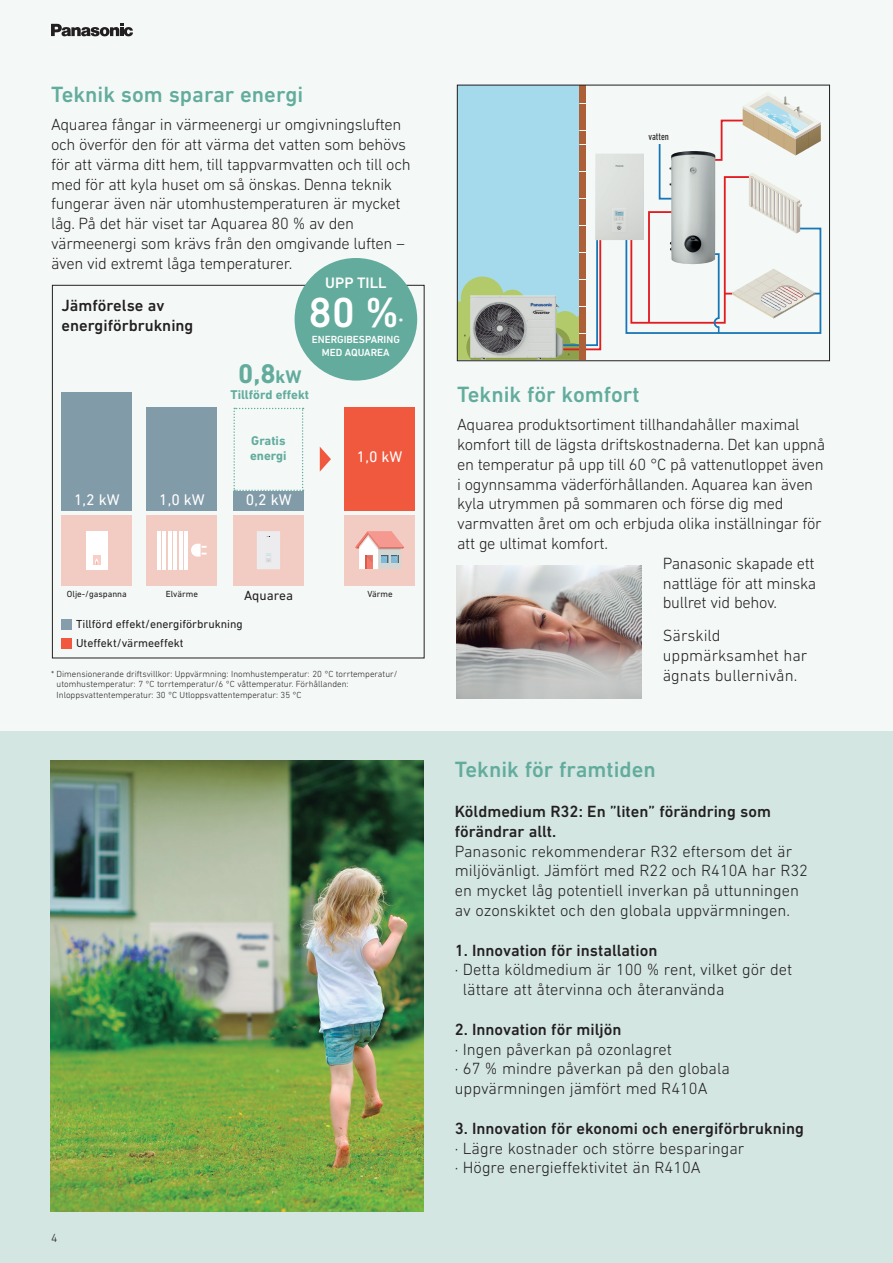
<style>
.page{position:relative;width:893px;height:1263px;background:#f4f9f7}
.page>*{position:absolute;margin:0;border:0;box-sizing:border-box;transform-origin:0 0}
.t1{font:500 42.6px "DIN Next LT Pro";color:#fff}
.t2{font:700 27.45px "DIN Next LT Pro";color:#63ac9d}
.t3{font:500 22.5px "DIN Next LT Pro";color:#63ac9d}
.t4{font:300 16.5px/19.8px "DIN Next LT Pro";letter-spacing:-.02em;color:#231f20}
.t5{font:300 16.5px/19.8px "DIN Next LT Pro";color:#231f20}
.t6{font:500 16.5px/19.8px "DIN Next LT Pro";color:#231f20}
.t7{font:15.6px "DIN Next LT Pro";color:#fff}
.t8{font:500 15.45px "DIN Next LT Pro";color:#fff}
.t9{font:13.5px "DIN Next LT Pro";color:#231f20}
.t10{font:500 13.05px "DIN Next LT Pro";color:#fff}
.t11{font:700 12.9px/15.5px "DIN Next LT Pro";color:#63ac9d}
.t12{font:300 12px "DIN Next LT Pro";color:#231f20}
.t13{font:11.85px/19.4px "DIN Next LT Pro";color:#231f20}
.t14{font:500 10.5px/12.6px "DIN Next LT Pro";color:#fff;text-align:center}
.t15{font:condensed 10.5px "DIN Next LT Pro";color:#231f20}
.t16{font:300 9px/10.8px "DIN Next LT Pro";color:#231f20}
.t17{font:9px "DIN Next LT Pro";color:#231f20}
.s1{font-size:18.6px}
</style>
<div class="page">
<div style="left:457px;top:85px;width:123px;height:275px;background:#a5daec"></div>
<svg style="left:580px;top:157px;width:6px;height:55px"></svg>
<svg style="left:459px;top:229px;width:143px;height:130px"></svg>
<div style="left:580px;top:320px;width:6px;height:13px;background:#ad6038"></div>
<div style="left:580px;top:145px;width:6px;height:12px;background:#ad6038"></div>
<div style="left:580px;top:158px;width:6px;height:13px;background:#ad6038"></div>
<div style="left:580px;top:172px;width:6px;height:12px;background:#ad6038"></div>
<div style="left:580px;top:185px;width:6px;height:13px;background:#ad6038"></div>
<div style="left:580px;top:199px;width:6px;height:12px;background:#ad6038"></div>
<div style="left:580px;top:212px;width:6px;height:13px;background:#ad6038"></div>
<div style="left:580px;top:226px;width:6px;height:12px;background:#ad6038"></div>
<div style="left:580px;top:239px;width:6px;height:13px;background:#ad6038"></div>
<div style="left:580px;top:253px;width:6px;height:12px;background:#ad6038"></div>
<div style="left:580px;top:266px;width:6px;height:13px;background:#ad6038"></div>
<div style="left:580px;top:280px;width:6px;height:12px;background:#ad6038"></div>
<div style="left:580px;top:293px;width:6px;height:13px;background:#ad6038"></div>
<svg style="left:580px;top:87px;width:6px;height:2px"></svg>
<div style="left:580px;top:90px;width:6px;height:13px;background:#ad6038"></div>
<div style="left:580px;top:104px;width:6px;height:12px;background:#ad6038"></div>
<div style="left:580px;top:117px;width:6px;height:13px;background:#ad6038"></div>
<div style="left:580px;top:131px;width:6px;height:12px;background:#ad6038"></div>
<div style="left:580px;top:307px;width:6px;height:12px;background:#ad6038"></div>
<div style="left:580px;top:334px;width:6px;height:12px;background:#ad6038"></div>
<div style="left:580px;top:347px;width:6px;height:13px;background:#ad6038"></div>
<img style="left:470px;top:295px;width:93px;height:64px">
<svg style="left:625px;top:92px;width:197px;height:242px"></svg>
<img style="left:669px;top:151px;width:46px;height:113px">
<img style="left:595px;top:154px;width:49px;height:86px">
<div style="left:457px;top:85px;width:373px;height:276px;border:1px solid #231f20"></div>
<svg style="left:51px;top:24px;width:82px;height:12px"></svg>
<div style="left:0;top:731px;width:893px;height:532px;background:#d3e6e2"></div>
<img style="left:51px;top:760px;width:372px;height:452px">
<div style="left:233px;top:515px;width:71px;height:70px;background:#f2ccc3"></div>
<div style="left:147px;top:515px;width:70px;height:70px;background:#f2ccc3"></div>
<div style="left:62px;top:515px;width:70px;height:70px;background:#f2ccc3"></div>
<div style="left:147px;top:407px;width:70px;height:104px;background:#829ba8"></div>
<hr style="left:157px;top:531px;width:4px;height:38px;background:#fff">
<hr style="left:163px;top:531px;width:3px;height:38px;background:#fff">
<hr style="left:168px;top:531px;width:4px;height:38px;background:#fff">
<hr style="left:174px;top:531px;width:3px;height:38px;background:#fff">
<hr style="left:179px;top:531px;width:4px;height:38px;background:#fff">
<hr style="left:185px;top:531px;width:3px;height:38px;background:#fff">
<svg style="left:191px;top:544px;width:16px;height:12px"></svg>
<div style="left:62px;top:392px;width:70px;height:119px;background:#829ba8"></div>
<div style="left:86px;top:531px;width:21px;height:38px;background:#fff"></div>
<svg style="left:93px;top:556px;width:7px;height:9px"></svg>
<svg style="left:95px;top:558px;width:3px;height:7px"></svg>
<svg style="left:320px;top:447px;width:11px;height:25px"></svg>
<div style="left:344px;top:407px;width:71px;height:104px;background:#f0593e"></div>
<div style="left:344px;top:515px;width:71px;height:70px;background:#f2ccc3"></div>
<svg style="left:355px;top:531px;width:49px;height:38px"></svg>
<div style="left:233px;top:491px;width:71px;height:20px;background:#829ba8"></div>
<svg style="left:257px;top:531px;width:23px;height:38px"></svg>
<div style="left:62px;top:619px;width:10px;height:10px;background:#869dab"></div>
<div style="left:62px;top:638px;width:10px;height:10px;background:#f0593f"></div>
<svg style="left:233px;top:408px;width:71px;height:83px"></svg>
<div style="left:295px;top:258px;width:122px;height:123px;background:#63ac9d;border-radius:50%"></div>
<img style="left:457px;top:566px;width:185px;height:133px">
<h3 class="t3" style="left:51px;top:81px;width:254px">Teknik som sparar energi</h3>
<p class="t4" style="left:51px;top:115px;width:361px">Aquarea fångar in värmeenergi ur omgivningsluften och överför den för att värma det vatten som behövs för att värma ditt hem, till tappvarmvatten och till och med för att kyla huset om så önskas. Denna teknik fungerar även när utomhustemperaturen är mycket låg. På det här viset tar Aquarea 80 % av den värmeenergi som krävs från den omgivande luften – även vid extremt låga temperaturer.</p>
<p class="t8" style="left:325px;top:274px;width:63px">UPP TILL</p>
<h1 class="t1" style="left:309px;top:288px;width:92px">80 %</h1>
<p class="t6" style="left:62px;top:295px;width:133px">Jämförelse av energiförbrukning</p>
<p class="t10" style="left:399px;top:315px;width:6px">*</p>
<p class="t14" style="left:312px;top:333px;width:90px">ENERGIBESPARING<br>MED AQUAREA</p>
<h2 class="t2" style="left:238px;top:358px;width:65px">0,8<span class="s1">kW</span></h2>
<p class="t11" style="left:230px;top:387px;width:80px">Tillförd effekt</p>
<p class="t11" style="left:250px;top:432px;width:38px">Gratis energi</p>
<p class="t7" style="left:74px;top:490px;width:47px">1,2 kW</p>
<p class="t7" style="left:159px;top:490px;width:47px">1,0 kW</p>
<p class="t7" style="left:246px;top:490px;width:47px">0,2 kW</p>
<p class="t7" style="left:357px;top:448px;width:47px">1,0 kW</p>
<p class="t17" style="left:67px;top:588px;width:61px">Olje-/gaspanna</p>
<p class="t17" style="left:166px;top:588px;width:34px">Elvärme</p>
<p class="t9" style="left:244px;top:588px;width:50px">Aquarea</p>
<p class="t17" style="left:368px;top:588px;width:27px">Värme</p>
<p class="t13" style="left:76px;top:614px;width:168px">Tillförd effekt/energiförbrukning<br>Uteffekt/värmeeffekt</p>
<p class="t16" style="left:57px;top:668px;width:342px;text-indent:-6px">* Dimensionerande driftsvillkor: Uppvärmning: Inomhustemperatur: 20 °C torrtemperatur/ utomhustemperatur: 7 °C torrtemperatur/6 °C våttemperatur. Förhållanden:<br>Inloppsvattentemperatur: 30 °C Utloppsvattentemperatur: 35 °C</p>
<p class="t12" style="left:51px;top:1231px;width:8px">4</p>
<p class="t15" style="left:648px;top:130px;width:22px">vatten</p>
<h3 class="t3" style="left:457px;top:381px;width:184px">Teknik för komfort</h3>
<p class="t4" style="left:457px;top:414px;width:344px">Aquarea produktsortiment tillhandahåller maximal</p>
<p class="t4" style="left:457px;top:434px;width:370px">komfort till de lägsta driftskostnaderna. Det kan uppnå</p>
<p class="t4" style="left:457px;top:454px;width:368px">en temperatur på upp till 60 °C på vattenutloppet även</p>
<p class="t4" style="left:457px;top:474px;width:358px">i ogynnsamma väderförhållanden. Aquarea kan även</p>
<p class="t4" style="left:457px;top:494px;width:328px">kyla utrymmen på sommaren och förse dig med</p>
<p class="t4" style="left:457px;top:513px;width:366px">varmvatten året om och erbjuda olika inställningar för</p>
<p class="t4" style="left:457px;top:533px;width:152px">att ge ultimat komfort.</p>
<p class="t4" style="left:663px;top:553px;width:153px">Panasonic skapade ett</p>
<p class="t4" style="left:663px;top:573px;width:155px">nattläge för att minska</p>
<p class="t4" style="left:663px;top:593px;width:116px">bullret vid behov.</p>
<p class="t5" style="left:663px;top:625px;width:146px">Särskild uppmärksamhet har ägnats bullernivån.</p>
<h3 class="t3" style="left:455px;top:757px;width:203px">Teknik för framtiden</h3>
<p class="t6" style="left:455px;top:801px;width:318px">Köldmedium R32: En ”liten” förändring som förändrar allt.</p>
<p class="t5" style="left:455px;top:841px;width:355px">Panasonic rekommenderar R32 eftersom det är miljövänligt. Jämfört med R22 och R410A har R32 en mycket låg potentiell inverkan på uttunningen av ozonskiktet och den globala uppvärmningen.</p>
<p class="t6" style="left:455px;top:940px;width:204px">1. Innovation för installation</p>
<p class="t5" style="left:463px;top:960px;width:331px;text-indent:-8px">· Detta köldmedium är 100 % rent, vilket gör det lättare att återvinna och återanvända</p>
<p class="t6" style="left:455px;top:1019px;width:168px">2. Innovation för miljön</p>
<p class="t5" style="left:455px;top:1039px;width:277px">· Ingen påverkan på ozonlagret<br>· 67 % mindre påverkan på den globala uppvärmningen jämfört med R410A</p>
<p class="t6" style="left:455px;top:1118px;width:351px">3. Innovation för ekonomi och energiförbrukning</p>
<p class="t5" style="left:455px;top:1138px;width:291px">· Lägre kostnader och större besparingar · Högre energieffektivitet än R410A</p>
</div>
